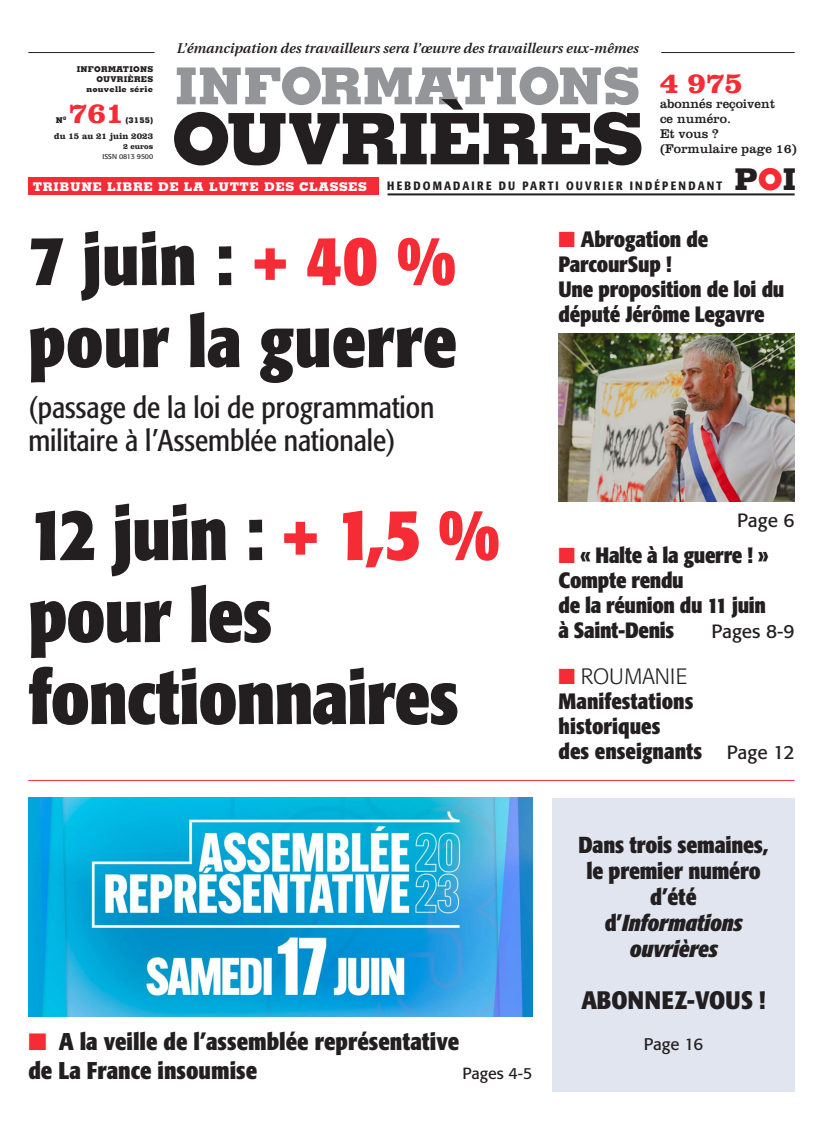
<style>
.page{position:relative;width:823px;height:1134px;background:#fff}
.page>*{position:absolute;margin:0;border:0;box-sizing:border-box;transform-origin:0 0}
.t1{font:700 condensed 75px/82px "Formata";letter-spacing:-.015em;color:#231f20}
.t2{font:700 condensed 72px/82px "Formata";color:#231f20}
.t3{font:800 71px "Memphis";letter-spacing:-.025em;color:#231f20}
.t4{font:800 51px "Memphis";color:#939598}
.t5{font:condensed 30px/33px "Formata";color:#231f20}
.t6{font:700 30px "Clarendon";color:#f52b36}
.t7{font:800 30px "Memphis";color:#231f20}
.t8{font:700 condensed 25px "Formata";letter-spacing:.01em;color:#231f20}
.t9{font:700 condensed 24px/28.9px "Formata";color:#231f20}
.t10{font:700 condensed 22.9px/26px "Formata";letter-spacing:-.01em;color:#231f20;text-align:center}
.t11{font:700 condensed 22px/25px "Formata";letter-spacing:-.01em;color:#231f20}
.t12{font:19px "Formata";color:#231f20}
.t13{font:16.7px "Formata";letter-spacing:-.01em;color:#231f20}
.t14{font:16px "Formata";color:#231f20}
.t15{font:italic 600 14px "Utopia";letter-spacing:.005em;color:#231f20}
.t16{font:13px/15px "Clarendon";color:#231f20}
.t17{font:500 condensed 12px "Formata";letter-spacing:.175em;color:#231f20}
.t18{font:800 12px "Memphis";letter-spacing:.05em;color:#fff}
.t19{font:700 9px "Clarendon";color:#231f20}
.t20{font:800 8px/10px "Memphis";letter-spacing:.025em;color:#231f20;text-align:right}
.t21{font:700 8px "Clarendon";color:#231f20}
.t22{font:7px "Formata";color:#231f20}
.s1{color:#f52b36}
.s2{font-weight:300;font-stretch:normal}
.s3{font-weight:400;font-stretch:normal;font-size:19px}
.s4{font-style:italic}
</style>
<div class="page">
<hr style="left:28px;top:52px;width:126px;height:1px;background:#231f20">
<hr style="left:660px;top:52px;width:134px;height:1px;background:#231f20">
<div style="left:28px;top:178px;width:351px;height:17px;background:#f52b36"></div>
<hr style="left:387px;top:193px;width:407px;height:2px;background:#231f20">
<img style="left:28px;top:798px;width:504px;height:218px">
<img style="left:558px;top:333px;width:236px;height:169px">
<hr style="left:28px;top:780px;width:766px;height:1px;background:#f52b36">
<div style="left:552px;top:798px;width:242px;height:293px;background:#e0e5ef"></div>
<p class="t15" style="left:177px;top:43px;width:463px">L’émancipation des travailleurs sera l’œuvre des travailleurs eux-mêmes</p>
<h3 class="t4" style="left:175px;top:67px;width:466px">INFORMATIONS</h3>
<p class="t20" style="left:77px;top:65px;width:78px">INFORMATIONS<br>OUVRIÈRES nouvelle série</p>
<h3 class="t6" style="left:659px;top:65px;width:84px">4 975</h3>
<p class="t16" style="left:659px;top:96px;width:138px">abonnés reçoivent<br>ce numéro.<br>Et vous ? (Formulaire page 16)</p>
<h3 class="t3" style="left:171px;top:113px;width:473px">OUVRIÈRES</h3>
<h3 class="t6" style="left:69px;top:95px;width:56px">761</h3>
<p class="t20" style="left:125px;top:115px;width:29px">(3155)</p>
<p class="t19" style="left:54px;top:130px;width:100px">du 15 au 21 juin 2023</p>
<p class="t21" style="left:123px;top:141px;width:32px">2 euros</p>
<p class="t22" style="left:102px;top:154px;width:52px">ISSN 0813 9500</p>
<p class="t18" style="left:33px;top:182px;width:335px">TRIBUNE LIBRE DE LA LUTTE DES CLASSES</p>
<p class="t17" style="left:387px;top:181px;width:336px">HEBDOMADAIRE DU PARTI OUVRIER INDÉPENDANT</p>
<h3 class="t7" style="left:734px;top:168px;width:63px">P<span class="s1">O</span>I</h3>
<p class="t20" style="left:56px;top:115px;width:12px">N<sup>0</sup></p>
<h2 class="t2" style="left:28px;top:224px;width:430px">7 juin : <span class="s1">+ 40 % </span>pour la guerre</h2>
<h3 class="t5" style="left:28px;top:393px;width:407px">(passage de la loi de programmation militaire à l’Assemblée nationale)</h3>
<h1 class="t1" style="left:28px;top:498px;width:473px">12 juin : <span class="s1">+ 1,5 % </span>pour les fonctionnaires</h1>
<p class="t11" style="left:558px;top:228px;width:227px"><span class="s1">■</span> Abrogation de<br>ParcourSup !<br>Une proposition de loi du député Jérôme Legavre</p>
<p class="t12" style="left:736px;top:512px;width:59px">Page 6</p>
<p class="t11" style="left:558px;top:545px;width:211px"><span class="s1">■</span> « Halte à la guerre ! »<br>Compte rendu<br>de la réunion du 11 juin à Saint-Denis</p>
<p class="t12" style="left:711px;top:623px;width:85px">Pages 8-9</p>
<p class="t11" style="left:558px;top:665px;width:237px"><span class="s1">■</span> <span class="s2">ROUMANIE<br></span>Manifestations historiques<br>des enseignants <span class="s3">Page 12</span></p>
<p class="t9" style="left:28px;top:1029px;width:432px"><span class="s1">■</span> A la veille de l’assemblée représentative de La France insoumise</p>
<p class="t14" style="left:462px;top:1066px;width:72px">Pages 4-5</p>
<p class="t10" style="left:578px;top:834px;width:191px">Dans trois semaines, le premier numéro d’été<br>d’<span class="s4">Informations ouvrières</span></p>
<p class="t8" style="left:581px;top:990px;width:185px">ABONNEZ-VOUS !</p>
<p class="t13" style="left:643px;top:1036px;width:61px">Page 16</p>
</div>
